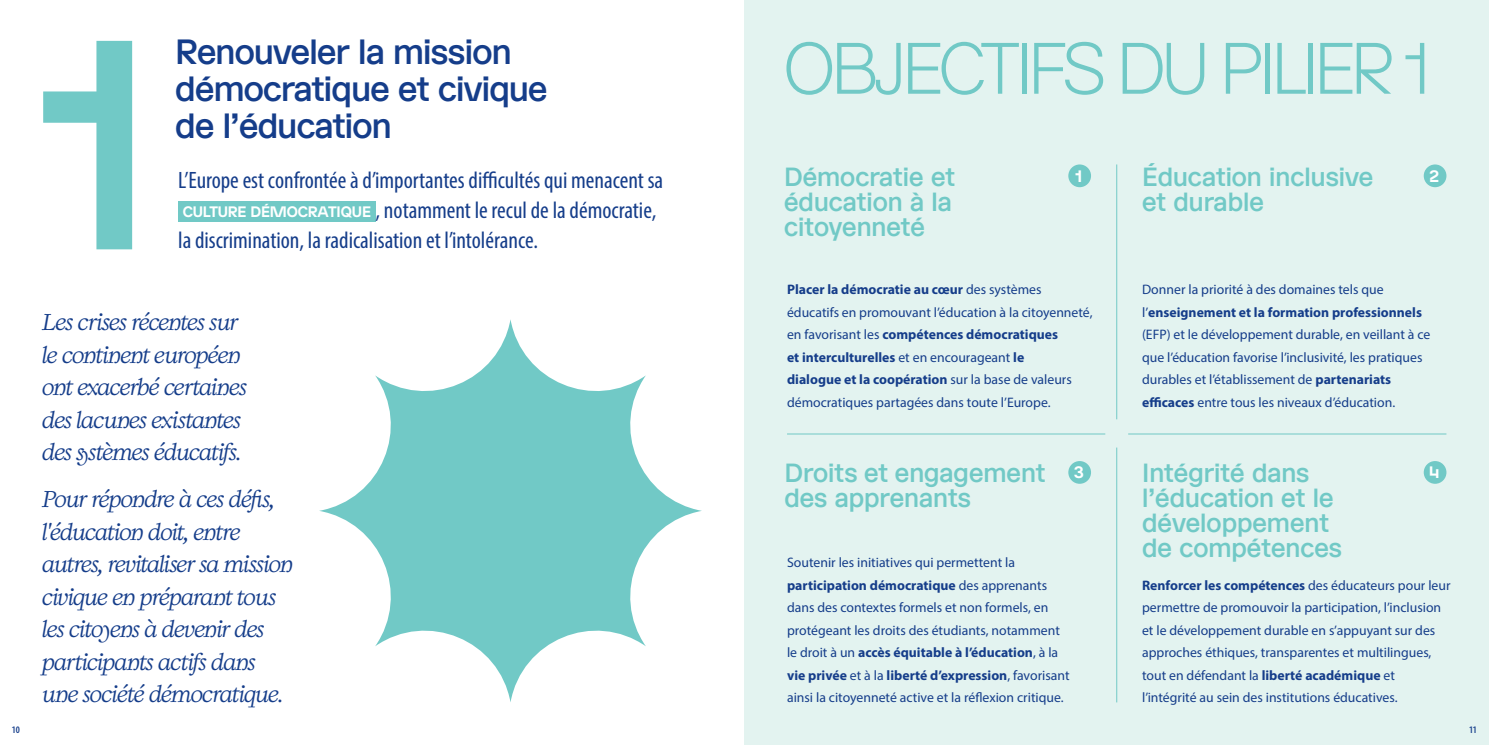
<style>
.page{position:relative;width:1489px;height:745px;background:#fff}
.page>*{position:absolute;margin:0;border:0;box-sizing:border-box;transform-origin:0 0}
.t1{font:500 297.5px "EH Normal Trial";color:#71c9c6}
.t2{font:100 72.5px "EH Normal Trial";letter-spacing:-.09em;color:#71c9c6}
.t3{font:500 35px/36.8px "EH Normal Trial";letter-spacing:-.02em;color:#153d8a}
.t4{font:500 26.25px/25px "EH Normal Trial";color:#71c9c6}
.t5{font:condensed 23.75px/30px "Myriad Pro";color:#153d8a}
.t6{font:italic 21.25px/32.5px "Kalice";color:#153d8a}
.t7{font:700 16.5px "EH Normal Trial";color:#fff}
.t8{font:700 15.12px "EH Normal Trial";letter-spacing:-.01em;color:#fff}
.t9{font:13.75px/22.5px "Myriad Pro";color:#153d8a}
.t10{font:600 condensed 10px "Myriad Pro";color:#153d8a}
.s1{font-weight:700}
</style>
<div class="page">
<div style="left:744px;top:0;width:744px;height:744px;background:#e3f3f0"></div>
<svg style="left:319px;top:319px;width:383px;height:383px"></svg>
<hr style="left:1116px;top:447px;width:1px;height:255px;background:#71c9c6">
<hr style="left:787px;top:433px;width:318px;height:1px;background:#71c9c6">
<hr style="left:1128px;top:433px;width:318px;height:1px;background:#71c9c6">
<div style="left:1068px;top:164px;width:22px;height:23px;background:#71c9c6;border-radius:50%"></div>
<div style="left:1068px;top:461px;width:22px;height:22px;background:#71c9c6;border-radius:50%"></div>
<div style="left:1423px;top:164px;width:23px;height:23px;background:#71c9c6;border-radius:50%"></div>
<div style="left:1423px;top:461px;width:23px;height:22px;background:#71c9c6;border-radius:50%"></div>
<hr style="left:1116px;top:164px;width:1px;height:255px;background:#71c9c6">
<div style="left:178px;top:201px;width:197px;height:21px;background:#71c9c6"></div>
<p class="t10" style="left:12px;top:722px;width:10px">10</p>
<p class="t1" style="left:38px;top:-26px;width:118px">1</p>
<p class="t3" style="left:175px;top:35px;width:374px">Renouveler la mission démocratique et civique de l’éducation</p>
<p class="t2" style="left:782px;top:27px;width:650px">OBJECTIFS DU PILIER 1</p>
<p class="t5" style="left:178px;top:165px;width:486px">L’Europe est confrontée à d’importantes difficultés qui menacent sa</p>
<p class="t8" style="left:183px;top:203px;width:190px">CULTURE DÉMOCRATIQUE</p>
<p class="t5" style="left:178px;top:195px;width:479px;text-indent:197px">, notamment le recul de la démocratie, la discrimination, la radicalisation et l’intolérance.</p>
<p class="t4" style="left:784px;top:166px;width:172px">Démocratie et éducation à la citoyenneté</p>
<p class="t4" style="left:1141px;top:166px;width:233px">Éducation inclusive et durable</p>
<p class="t7" style="left:1075px;top:166px;width:8px">1</p>
<p class="t7" style="left:1429px;top:166px;width:11px">2</p>
<p class="t6" style="left:43px;top:306px;width:205px">Les crises récentes sur le continent européen ont exacerbé certaines des lacunes existantes des systèmes éducatifs.</p>
<p class="t6" style="left:43px;top:482px;width:251px">Pour répondre à ces défis, l'éducation doit, entre autres, revitaliser sa mission civique en préparant tous les citoyens à devenir des participants actifs dans une société démocratique.</p>
<p class="t9" style="left:787px;top:278px;width:307px"><span class="s1">Placer la démocratie au cœur</span> des systèmes éducatifs en promouvant l’éducation à la citoyenneté, en favorisant les <span class="s1">compétences démocratiques<br>et interculturelles</span> et en encourageant <span class="s1">le<br>dialogue et la coopération</span> sur la base de valeurs démocratiques partagées dans toute l’Europe.</p>
<p class="t9" style="left:1141px;top:278px;width:290px">Donner la priorité à des domaines tels que l’<span class="s1">enseignement et la formation professionnels </span>(EFP) et le développement durable, en veillant à ce que l’éducation favorise l’inclusivité, les pratiques durables et l’établissement de <span class="s1">partenariats efficaces</span> entre tous les niveaux d’éducation.</p>
<p class="t4" style="left:784px;top:461px;width:263px">Droits et engagement</p>
<p class="t7" style="left:1428px;top:463px;width:12px">4</p>
<p class="t4" style="left:784px;top:486px;width:188px">des apprenants</p>
<p class="t4" style="left:1141px;top:461px;width:193px">Intégrité dans l’éducation et le</p>
<p class="t4" style="left:1141px;top:511px;width:201px">développement de compétences</p>
<p class="t7" style="left:1074px;top:463px;width:11px">3</p>
<p class="t9" style="left:787px;top:550px;width:284px">Soutenir les initiatives qui permettent la <span class="s1">participation démocratique</span> des apprenants dans des contextes formels et non formels, en protégeant les droits des étudiants, notamment le droit à un <span class="s1">accès équitable à l’éducation</span>, à la <span class="s1">vie privée</span> et à la <span class="s1">liberté d’expression</span>, favorisant ainsi la citoyenneté active et la réflexion critique.</p>
<p class="t9" style="left:1141px;top:573px;width:310px"><span class="s1">Renforcer les compétences</span> des éducateurs pour leur permettre de promouvoir la participation, l’inclusion et le développement durable en s’appuyant sur des approches éthiques, transparentes et multilingues, tout en défendant la <span class="s1">liberté académique</span> et l’intégrité au sein des institutions éducatives.</p>
<p class="t10" style="left:1468px;top:722px;width:10px">11</p>
</div>
